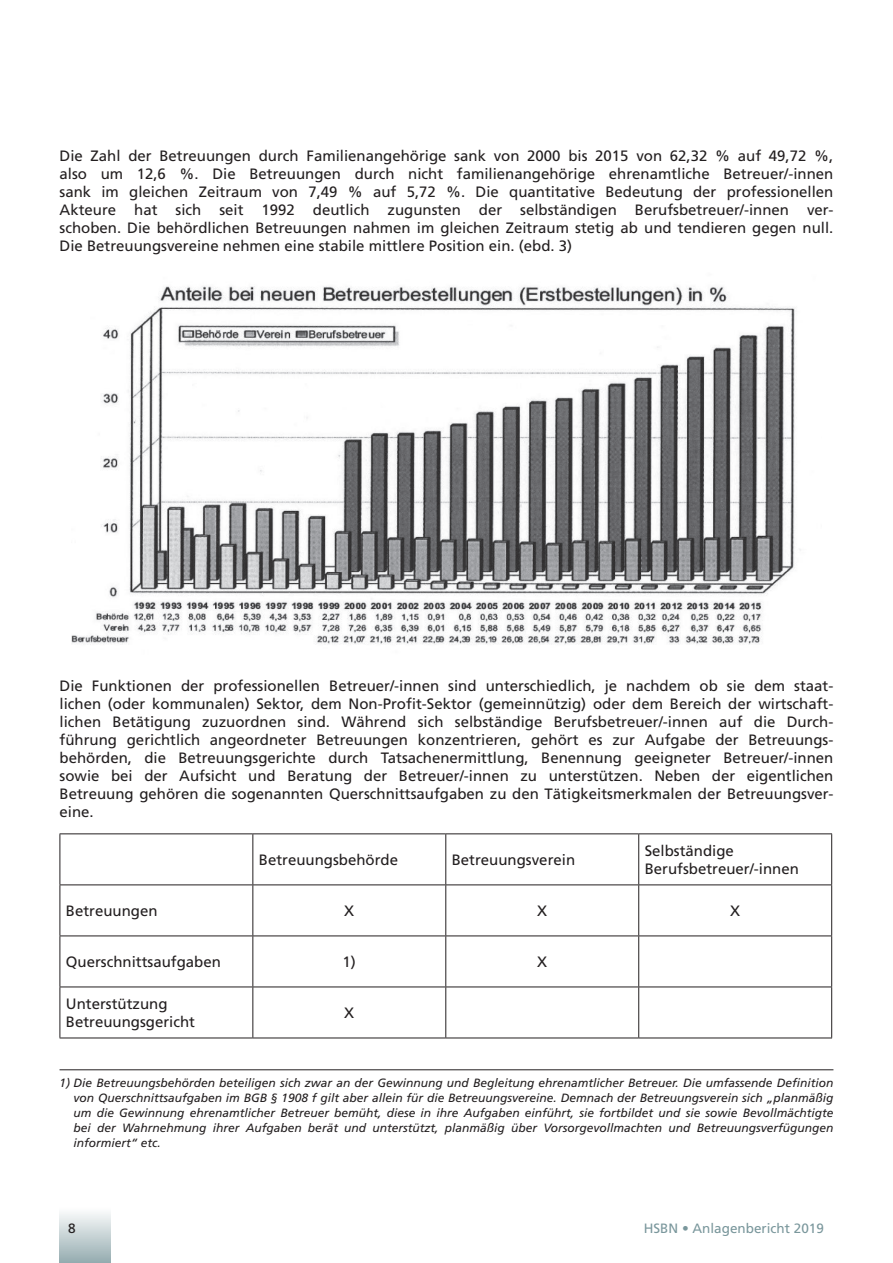
<style>
.page{position:relative;width:893px;height:1263px;background:#fff}
.page>*{position:absolute;margin:0;border:0;box-sizing:border-box;transform-origin:0 0}
.t1{font:15px/18px "Frutiger";color:#231f20;text-align:justify}
.t2{font:13.5px "Frutiger";color:#7a979c}
.t3{font:13.5px "Frutiger";color:#231f20}
.t4{font:italic 12px/15px "Frutiger CE";color:#231f20;text-align:justify}
</style>
<div class="page">
<div style="left:60px;top:1208px;width:51px;height:55px;background:linear-gradient(to bottom,#fdfdfd,#95acaf)"></div>
<img style="left:71px;top:286px;width:730px;height:359px">
<hr style="left:60px;top:833px;width:193px;height:1px;background:#231f20">
<hr style="left:60px;top:834px;width:1px;height:50px;background:#231f20">
<hr style="left:253px;top:833px;width:193px;height:1px;background:#231f20">
<hr style="left:252px;top:834px;width:1px;height:50px;background:#231f20">
<hr style="left:446px;top:833px;width:193px;height:1px;background:#231f20">
<hr style="left:445px;top:834px;width:1px;height:50px;background:#231f20">
<hr style="left:639px;top:833px;width:193px;height:1px;background:#231f20">
<hr style="left:638px;top:834px;width:1px;height:50px;background:#231f20">
<hr style="left:831px;top:834px;width:1px;height:50px;background:#231f20">
<hr style="left:60px;top:884px;width:193px;height:1px;background:#231f20">
<hr style="left:60px;top:885px;width:1px;height:50px;background:#231f20">
<hr style="left:253px;top:884px;width:193px;height:1px;background:#231f20">
<hr style="left:252px;top:885px;width:1px;height:50px;background:#231f20">
<hr style="left:446px;top:884px;width:193px;height:1px;background:#231f20">
<hr style="left:445px;top:885px;width:1px;height:50px;background:#231f20">
<hr style="left:639px;top:884px;width:193px;height:1px;background:#231f20">
<hr style="left:638px;top:885px;width:1px;height:50px;background:#231f20">
<hr style="left:831px;top:885px;width:1px;height:50px;background:#231f20">
<hr style="left:60px;top:935px;width:193px;height:1px;background:#231f20">
<hr style="left:60px;top:936px;width:1px;height:50px;background:#231f20">
<hr style="left:253px;top:935px;width:193px;height:1px;background:#231f20">
<hr style="left:252px;top:936px;width:1px;height:50px;background:#231f20">
<hr style="left:446px;top:935px;width:193px;height:1px;background:#231f20">
<hr style="left:445px;top:936px;width:1px;height:50px;background:#231f20">
<hr style="left:639px;top:935px;width:193px;height:1px;background:#231f20">
<hr style="left:638px;top:936px;width:1px;height:50px;background:#231f20">
<hr style="left:831px;top:936px;width:1px;height:50px;background:#231f20">
<hr style="left:60px;top:986px;width:193px;height:1px;background:#231f20">
<hr style="left:60px;top:987px;width:1px;height:50px;background:#231f20">
<hr style="left:253px;top:986px;width:193px;height:1px;background:#231f20">
<hr style="left:252px;top:987px;width:1px;height:50px;background:#231f20">
<hr style="left:446px;top:986px;width:193px;height:1px;background:#231f20">
<hr style="left:445px;top:987px;width:1px;height:50px;background:#231f20">
<hr style="left:639px;top:986px;width:193px;height:1px;background:#231f20">
<hr style="left:638px;top:987px;width:1px;height:50px;background:#231f20">
<hr style="left:831px;top:987px;width:1px;height:50px;background:#231f20">
<hr style="left:60px;top:1037px;width:193px;height:1px;background:#231f20">
<hr style="left:253px;top:1037px;width:193px;height:1px;background:#231f20">
<hr style="left:446px;top:1037px;width:193px;height:1px;background:#231f20">
<hr style="left:639px;top:1037px;width:193px;height:1px;background:#231f20">
<hr style="left:60px;top:1069px;width:773px;height:1px;background:#231f20">
<p class="t1" style="left:60px;top:146px;width:775px">Die Zahl der Betreuungen durch Familienangehörige sank von 2000 bis 2015 von 62,32 % auf 49,72 %, also um 12,6 %. Die Betreuungen durch nicht familienangehörige ehrenamtliche Betreuer/-innen sank im gleichen Zeitraum von 7,49 % auf 5,72 %. Die quantitative Bedeutung der professionellen Akteure hat sich seit 1992 deutlich zugunsten der selbständigen Berufsbetreuer/-innen ver&shy;schoben. Die behördlichen Betreuungen nahmen im gleichen Zeitraum stetig ab und tendieren gegen null.<br>Die Betreuungsvereine nehmen eine stabile mittlere Position ein. (ebd. 3)</p>
<p class="t1" style="left:60px;top:677px;width:775px">Die Funktionen der professionellen Betreuer/-innen sind unterschiedlich, je nachdem ob sie dem staat&shy;lichen (oder kommunalen) Sektor, dem Non-Profit-Sektor (gemeinnützig) oder dem Bereich der wirtschaft&shy;lichen Betätigung zuzuordnen sind. Während sich selbständige Berufsbetreuer/-innen auf die Durch&shy;führung gerichtlich angeordneter Betreuungen konzentrieren, gehört es zur Aufgabe der Betreuungs&shy;behörden, die Betreuungsgerichte durch Tatsachenermittlung, Benennung geeigneter Betreuer/-innen sowie bei der Aufsicht und Beratung der Betreuer/-innen zu unterstützen. Neben der eigentlichen Betreuung gehören die sogenannten Querschnittsaufgaben zu den Tätigkeitsmerkmalen der Betreuungsver&shy;eine.</p>
<p class="t1" style="left:259px;top:851px;width:141px">Betreuungsbehörde</p>
<p class="t1" style="left:452px;top:851px;width:125px">Betreuungsverein</p>
<p class="t1" style="left:645px;top:842px;width:156px">Selbständige<br>Berufsbetreuer/-innen</p>
<p class="t1" style="left:66px;top:902px;width:93px">Betreuungen</p>
<p class="t1" style="left:344px;top:902px;width:12px">X</p>
<p class="t1" style="left:537px;top:902px;width:12px">X</p>
<p class="t1" style="left:730px;top:902px;width:12px">X</p>
<p class="t1" style="left:66px;top:953px;width:157px">Querschnittsaufgaben</p>
<p class="t1" style="left:343px;top:953px;width:15px">1)</p>
<p class="t1" style="left:537px;top:953px;width:12px">X</p>
<p class="t1" style="left:66px;top:995px;width:131px">Unterstützung<br>Betreuungsgericht</p>
<p class="t1" style="left:344px;top:1004px;width:12px">X</p>
<p class="t4" style="left:74px;top:1075px;width:761px;text-indent:-14px">1) Die Betreuungsbehörden beteiligen sich zwar an der Gewinnung und Begleitung ehrenamtlicher Betreuer. Die umfassende Definition von Querschnittsaufgaben im BGB § 1908 f gilt aber allein für die Betreuungsvereine. Demnach der Betreuungsverein sich „planmäßig um die Gewinnung ehrenamtlicher Betreuer bemüht, diese in ihre Aufgaben einführt, sie fortbildet und sie sowie Bevollmächtigte bei der Wahrnehmung ihrer Aufgaben berät und unterstützt, planmäßig über Vorsorgevollmachten und Betreuungsverfügungen informiert“ etc.</p>
<p class="t3" style="left:68px;top:1220px;width:9px">8</p>
<p class="t2" style="left:644px;top:1220px;width:182px">HSBN • Anlagenbericht 2019</p>
</div>
